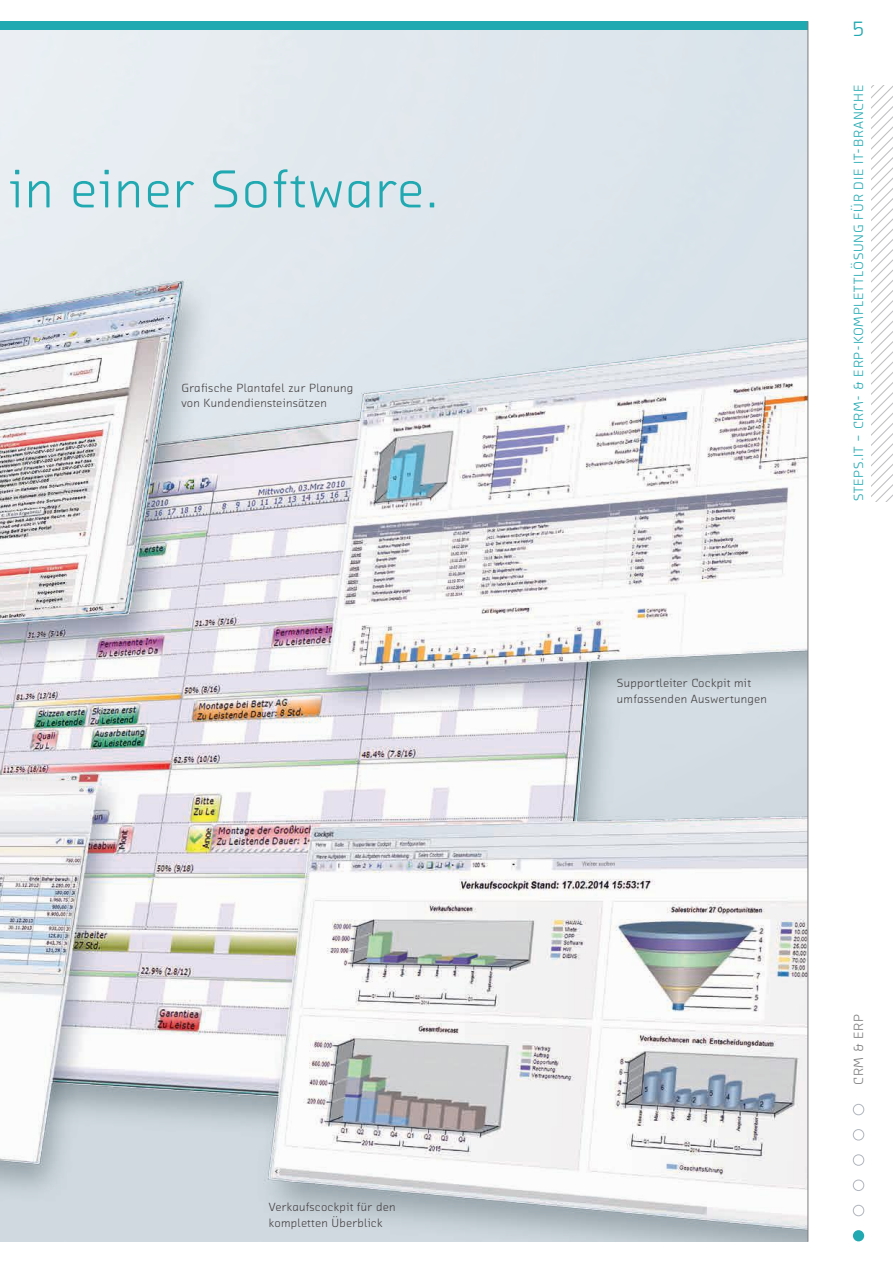
<style>
.page{position:relative;width:893px;height:1263px;background:#fff}
.page>*{position:absolute;margin:0;border:0;box-sizing:border-box;transform-origin:0 0}
.t1{font:54px "Chambers Sans OT";letter-spacing:.03em;color:#20a9b1}
.t2{font:21px "Chambers Sans OT";color:#20a9b1}
.t3{font:13.5px "Chambers Sans OT";letter-spacing:.06em;color:#20a9b1}
.t4{font:13.5px "Chambers Sans OT";letter-spacing:.06em;color:#7d7c7e}
.t5{font:12px/15.8px "Chambers Sans OT";letter-spacing:.025em;color:#444041}
</style>
<div class="page">
<div style="left:0;top:21px;width:808px;height:9px;background:#20a9b1"></div>
<img style="left:0;top:170px;width:807px;height:1072px">
<hr style="left:807px;top:21px;width:1px;height:1221px;background:#7d7c7e">
<div style="left:853px;top:1230px;width:11px;height:11px;background:#20a9b1;border-radius:50%"></div>
<div style="left:853px;top:1205px;width:11px;height:11px;border:1px solid #b0b5bd;border-radius:50%"></div>
<div style="left:853px;top:1180px;width:11px;height:11px;border:1px solid #b0b5bd;border-radius:50%"></div>
<div style="left:853px;top:1129px;width:11px;height:11px;border:1px solid #b0b5bd;border-radius:50%"></div>
<div style="left:853px;top:1154px;width:11px;height:12px;border:1px solid #b0b5bd;border-radius:50%"></div>
<div style="left:853px;top:1104px;width:11px;height:11px;border:1px solid #b0b5bd;border-radius:50%"></div>
<svg style="left:872px;top:85px;width:21px;height:416px"></svg>
<h1 class="t1" style="left:10px;top:156px;width:431px">in einer Software.</h1>
<p class="t5" style="left:181px;top:379px;width:173px">Grafische Plantafel zur Planung von Kundendiensteinsätzen</p>
<p class="t5" style="left:269px;top:1199px;width:128px">Verkaufscockpit für den kompletten Überblick</p>
<p class="t5" style="left:617px;top:675px;width:151px">Supportleiter Cockpit mit umfassenden Auswertungen</p>
<h2 class="t2" style="left:852px;top:16px;width:14px">5</h2>
<p class="t3" style="left:850px;top:501px;width:418px;rotate:-90deg">STEPS.IT – CRM- &amp; ERP-KOMPLETTLÖSUNG FÜR DIE IT-BRANCHE</p>
<p class="t4" style="left:850px;top:1085px;width:73px;rotate:-90deg">CRM &amp; ERP</p>
</div>
